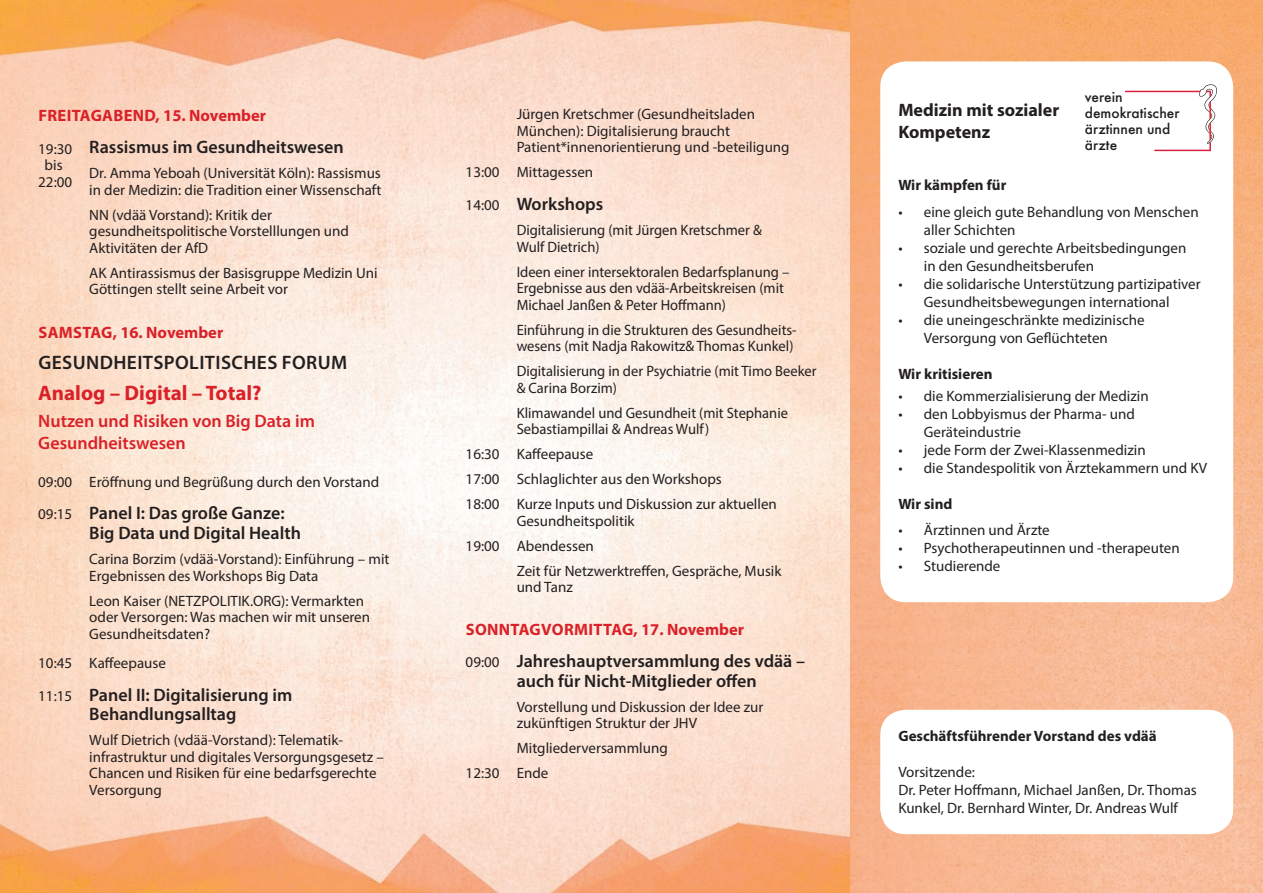
<style>
.page{position:relative;width:1263px;height:893px;background:#fff}
.page>*{position:absolute;margin:0;border:0;box-sizing:border-box;transform-origin:0 0}
.t1{font:700 21px "Myriad Pro";color:#da2128}
.t2{font:600 19.5px "Myriad Pro";letter-spacing:.02em;color:#231f20}
.t3{font:600 18px/19.8px "Myriad Pro";color:#231f20;text-align:center}
.t4{font:600 18px/22.5px "Myriad Pro";color:#da2128}
.t5{font:700 18px/21.6px "Myriad Pro";color:#231f20}
.t6{font:700 16.5px "Myriad Pro";color:#da2128}
.t7{font:500 15.9px/16.4px "Futura T";color:#231f20}
.t8{font:500 15.45px/15.9px "Futura T";color:#231f20}
.t9{font:15px/16.5px "Myriad Pro";color:#231f20}
.t10{font:700 15px "Myriad Pro";color:#231f20}
.s1{font-weight:400;font-size:15px}
</style>
<div class="page">
<img style="left:0;top:0;width:850px;height:893px">
<img style="left:850px;top:0;width:413px;height:893px">
<div style="left:880px;top:61px;width:353px;height:541px;background:#fff;border-radius:26px"></div>
<div style="left:880px;top:710px;width:353px;height:124px;background:#fff;border-radius:26px"></div>
<svg style="left:1125px;top:84px;width:92px;height:67px"></svg>
<p class="t6" style="left:38px;top:104px;width:229px">FREITAGABEND, 15. November</p>
<p class="t3" style="left:89px;top:137px;width:256px">Rassismus im Gesundheitswesen</p>
<p class="t9" style="left:89px;top:165px;width:294px">Dr. Amma Yeboah (Universität Köln): Rassismus in der Medizin: die Tradition einer Wissenschaft</p>
<p class="t9" style="left:89px;top:206px;width:261px">NN (vdää Vorstand): Kritik der gesundheitspolitische Vorstelllungen und<br>Aktivitäten der AfD</p>
<p class="t9" style="left:89px;top:264px;width:290px">AK Antirassismus der Basisgruppe Medizin Uni<br>Göttingen stellt seine Arbeit vor</p>
<p class="t6" style="left:38px;top:321px;width:186px">SAMSTAG, 16. November</p>
<h2 class="t2" style="left:38px;top:350px;width:310px">GESUNDHEITSPOLITISCHES FORUM</h2>
<h1 class="t1" style="left:38px;top:379px;width:225px">Analog – Digital – Total?</h1>
<p class="t4" style="left:38px;top:409px;width:278px">Nutzen und Risiken von Big Data im<br>Gesundheitswesen</p>
<p class="t9" style="left:38px;top:473px;width:342px">09:00 Eröffnung und Begrüßung durch den Vorstand</p>
<p class="t3" style="left:89px;top:503px;width:213px;text-align:left;text-indent:-51px"><span class="s1">09:15</span> Panel I: Das große Ganze:<br>Big Data und Digital Health</p>
<p class="t9" style="left:89px;top:551px;width:302px">Carina Borzim (vdää-Vorstand): Einführung – mit<br>Ergebnissen des Workshops Big Data</p>
<p class="t9" style="left:89px;top:592px;width:282px">Leon Kaiser (NETZPOLITIK.ORG): Vermarkten oder Versorgen: Was machen wir mit unseren<br>Gesundheitsdaten?</p>
<p class="t9" style="left:38px;top:654px;width:129px">10:45 Kaffeepause</p>
<p class="t3" style="left:38px;top:684px;width:256px"><span class="s1">11:15</span> Panel II: Digitalisierung im<br>Behandlungsalltag</p>
<p class="t9" style="left:89px;top:732px;width:296px">Wulf Dietrich (vdää-Vorstand): Telematik&shy;infrastruktur und digitales Versorgungsgesetz – Chancen und Risiken fü r eine bedarfsgerechte Versorgung</p>
<p class="t9" style="left:38px;top:140px;width:35px;text-align:center">19:30 bis<br>22:00</p>
<p class="t9" style="left:517px;top:106px;width:274px">Jürgen Kretschmer (Gesundheitsladen<br>München): Digitalisierung braucht<br>Patient*innenorientierung und -beteiligung</p>
<p class="t9" style="left:466px;top:164px;width:129px">13:00 Mittagessen</p>
<p class="t3" style="left:466px;top:194px;width:139px"><span class="s1">14:00</span> Workshops</p>
<p class="t9" style="left:517px;top:222px;width:247px">Digitalisierung (mit Jürgen Kretschmer &amp;<br>Wulf Dietrich)</p>
<p class="t9" style="left:517px;top:263px;width:274px">Ideen einer intersektoralen Bedarfsplanung –<br>Ergebnisse aus den vdää-Arbeitskreisen (mit<br>Michael Janßen &amp; Peter Hoffmann)</p>
<p class="t9" style="left:517px;top:321px;width:281px">Einführung in die Strukturen des Gesundheits&shy;wesens (mit Nadja Rakowitz&amp; Thomas Kunkel)</p>
<p class="t9" style="left:517px;top:363px;width:301px">Digitalisierung in der Psychiatrie (mit Timo Beeker &amp; Carina Borzim)</p>
<p class="t9" style="left:517px;top:404px;width:273px">Klimawandel und Gesundheit (mit Stephanie<br>Sebastiampillai &amp; Andreas Wulf)</p>
<p class="t9" style="left:466px;top:441px;width:313px;line-height:25px">16:30 Kaffeepause<br>17:00 Schlaglichter aus den Workshops<br>18:00 Kurze Inputs und Diskussion zur aktuellen</p>
<p class="t9" style="left:466px;top:508px;width:170px;line-height:25px;text-indent:51px">Gesundheitspolitik<br>19:00 Abendessen</p>
<p class="t9" style="left:517px;top:562px;width:266px">Zeit für Netzwerktreffen, Gespräche, Musik und Tanz</p>
<p class="t6" style="left:466px;top:618px;width:280px">SONNTAGVORMITTAG, 17. November</p>
<p class="t3" style="left:466px;top:651px;width:341px"><span class="s1">09:00</span> Jahreshauptversammlung des vdää – auch für Nicht-Mitglieder offen</p>
<p class="t9" style="left:517px;top:698px;width:248px">Vorstellung und Diskussion der Idee zur zukünftigen Struktur der JHV</p>
<p class="t9" style="left:466px;top:736px;width:204px;line-height:25px;text-indent:51px">Mitgliederversammlung<br>12:30 Ende</p>
<p class="t7" style="left:1081px;top:87px;width:99px">verein demokratischer ärztinnen und ärzte</p>
<p class="t8" style="left:1085px;top:89px;width:96px">verein demokratischer ärztinnen und ärzte</p>
<p class="t5" style="left:898px;top:99px;width:162px">Medizin mit sozialer<br>Kompetenz</p>
<p class="t10" style="left:898px;top:175px;width:110px">Wir kämpfen für</p>
<p class="t9" style="left:924px;top:202px;width:276px;line-height:18px;text-indent:-26px">• eine gleich gute Behandlung von Menschen aller Schichten</p>
<p class="t9" style="left:924px;top:238px;width:264px;line-height:18px;text-indent:-26px">• soziale und gerechte Arbeitsbedingungen in den Gesundheitsberufen</p>
<p class="t9" style="left:898px;top:274px;width:304px;line-height:18px;text-align:center">• die solidarische Unterstützung partizipativer<br>Gesundheitsbewegungen international</p>
<p class="t9" style="left:924px;top:310px;width:222px;line-height:18px;text-indent:-26px">• die uneingeschränkte medizinische<br>Versorgung von Geflüchteten</p>
<p class="t10" style="left:898px;top:364px;width:96px">Wir kritisieren</p>
<p class="t9" style="left:898px;top:387px;width:252px">• die Kommerzialisierung der Medizin</p>
<p class="t9" style="left:924px;top:405px;width:213px;line-height:18px;text-indent:-26px">• den Lobbyismus der Pharma- und<br>Geräteindustrie</p>
<p class="t9" style="left:898px;top:441px;width:249px">• jede Form der Zwei-Klassenmedizin</p>
<p class="t9" style="left:898px;top:459px;width:310px">• die Standespolitik von Ärztekammern und KV</p>
<p class="t10" style="left:898px;top:494px;width:56px">Wir sind</p>
<p class="t9" style="left:898px;top:522px;width:153px">• Ärztinnen und Ärzte</p>
<p class="t9" style="left:898px;top:540px;width:283px">• Psychotherapeutinnen und -therapeuten</p>
<p class="t9" style="left:898px;top:558px;width:104px">• Studierende</p>
<p class="t10" style="left:898px;top:726px;width:260px">Geschäftsführender Vorstand des vdää</p>
<p class="t9" style="left:898px;top:763px;width:300px;line-height:18px">Vorsitzende:<br>Dr. Peter Hoffmann, Michael Janßen, Dr. Thomas<br>Kunkel, Dr. Bernhard Winter, Dr. Andreas Wulf</p>
</div>
